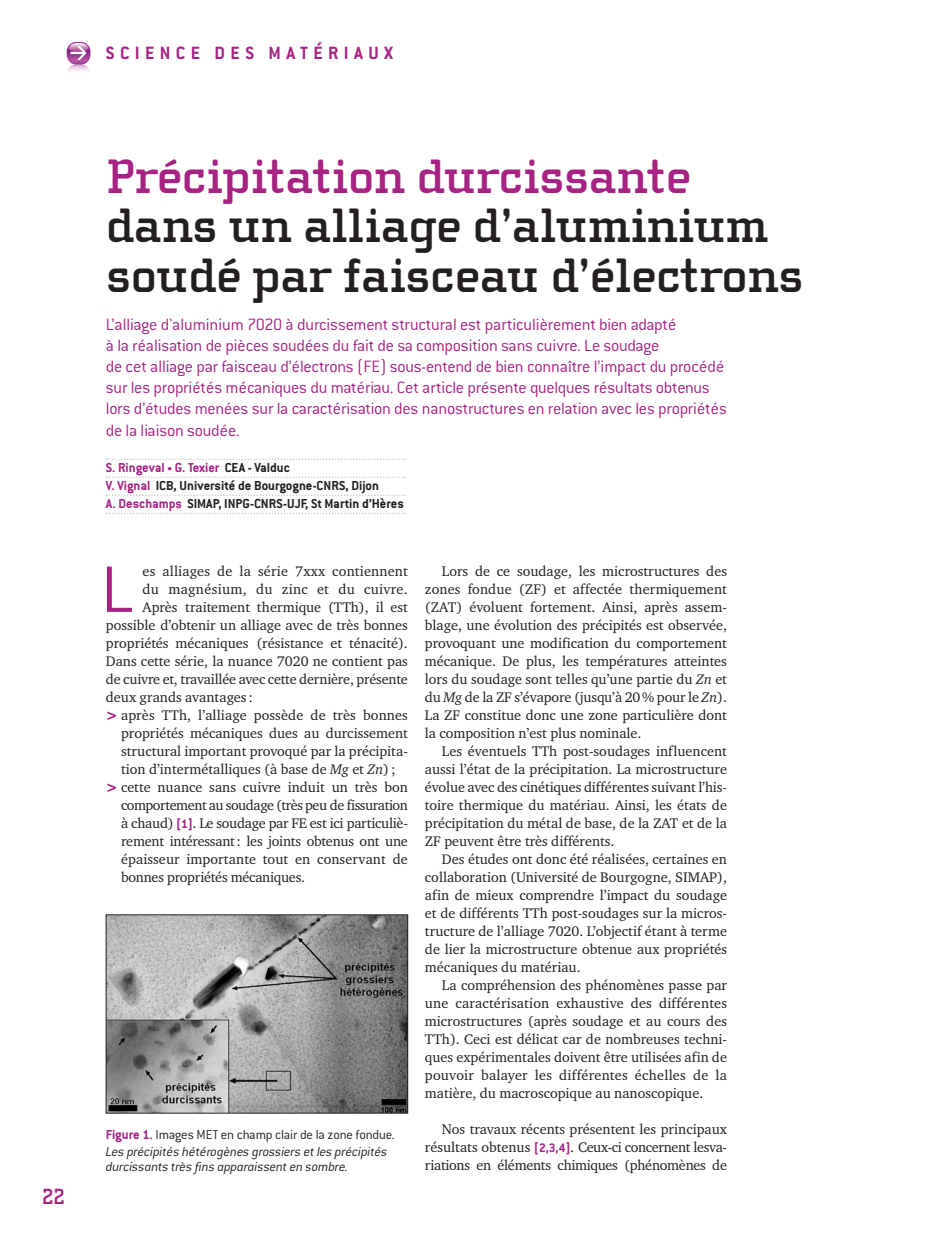
<style>
.page{position:relative;width:936px;height:1234px;background:#fff}
.page>*{position:absolute;margin:0;border:0;box-sizing:border-box;transform-origin:0 0}
.t1{font:300 72px "Conduit ITC";color:#a72283}
.t2{font:700 49.5px/49.5px "Cholla Slab";letter-spacing:-.02em;color:#231f20}
.t3{font:700 49.5px "Cholla Slab";letter-spacing:-.02em;color:#a72283}
.t4{font:700 22.5px "Cholla Slab";color:#a72283}
.t5{font:700 19.5px "Conduit ITC";letter-spacing:.28em;color:#a72283}
.t6{font:300 18px/21px "Conduit ITC";letter-spacing:-.015em;color:#a72283}
.t7{font:14.25px/18px "Charter ITC";color:#231f20;text-align:justify}
.t8{font:italic 300 14.25px/17.1px "Conduit ITC";letter-spacing:-.01em;color:#231f20}
.t9{font:700 14.25px/18px "Conduit ITC";color:#231f20}
.t10{font:14.25px "Charter ITC";letter-spacing:-.03em;color:#231f20}
.t11{font:14.25px "Charter ITC";letter-spacing:.02em;color:#231f20}
.s1{color:#a72283}
.s2{font-size:10.5px;color:#a72283}
.s3{font-family:"Charter ITC Blac";color:#a72283}
.s4{font-style:italic}
.s5{font-family:"Conduit ITC";font-weight:700;font-size:13.5px;color:#a72283}
.s6{font-weight:700;font-style:normal;color:#a72283}
.s7{font-style:normal}
</style>
<div class="page">
<svg style="left:67px;top:64px;width:23px;height:20px"></svg>
<svg style="left:67px;top:42px;width:23px;height:22px"></svg>
<svg style="left:69px;top:43px;width:19px;height:17px"></svg>
<svg style="left:106px;top:458px;width:299px;height:2px"></svg>
<svg style="left:106px;top:476px;width:299px;height:2px"></svg>
<svg style="left:106px;top:494px;width:299px;height:2px"></svg>
<svg style="left:106px;top:512px;width:299px;height:2px"></svg>
<img style="left:108px;top:916px;width:298px;height:195px">
<div style="left:106px;top:914px;width:302px;height:199px;border:1px solid #231f20"></div>
<h3 class="t4" style="left:42px;top:1187px;width:25px">22</h3>
<h3 class="t5" style="left:106px;top:46px;width:289px">SCIENCE DES MATÉRIAUX</h3>
<h2 class="t3" style="left:106px;top:157px;width:587px">Précipitation durcissante</h2>
<h2 class="t2" style="left:106px;top:205px;width:699px">dans un alliage d’aluminium soudé par faisceau d’électrons</h2>
<p class="t6" style="left:106px;top:316px;width:622px">L’alliage d'aluminium 7020 à durcissement structural est particulièrement bien adapté<br>à la réalisation de pièces soudées du fait de sa composition sans cuivre. Le soudage<br>de cet alliage par faisceau d’électrons (FE) sous-entend de bien connaître l’impact du procédé sur les propriétés mécaniques du matériau. Cet article présente quelques résultats obtenus lors d’études menées sur la caractérisation des nanostructures en relation avec les propriétés de la liaison soudée.</p>
<p class="t9" style="left:106px;top:460px;width:299px"><span class="s1">S. Ringeval</span> <span class="s2">•</span> <span class="s1">G. Texier</span> CEA - Valduc<br><span class="s1">V. Vignal</span> ICB, Université de Bourgogne-CNRS, Dijon<br><span class="s1">A. Deschamps</span> SIMAP, INPG-CNRS-UJF, St Martin d’Hères</p>
<p class="t7" style="left:142px;top:562px;width:267px">es alliages de la série 7xxx contiennent</p>
<p class="t11" style="left:142px;top:582px;width:267px">du magnésium, du zinc et du cuivre.</p>
<p class="t7" style="left:142px;top:598px;width:267px">Après traitement thermique (TTh), il est</p>
<p class="t7" style="left:106px;top:616px;width:303px">possible d’obtenir un alliage avec de très bonnes</p>
<p class="t7" style="left:106px;top:634px;width:303px">propriétés mécaniques (résistance et ténacité).</p>
<p class="t7" style="left:106px;top:652px;width:303px">Dans cette série, la nuance 7020 ne contient pas</p>
<p class="t7" style="left:106px;top:670px;width:303px">de cuivre et, travaillée avec cette dernière, présente</p>
<p class="t7" style="left:106px;top:688px;width:149px">deux grands avantages :</p>
<p class="t7" style="left:106px;top:706px;width:303px"><span class="s3">&gt;</span> après TTh, l’alliage possède de très bonnes</p>
<p class="t7" style="left:121px;top:724px;width:288px">propriétés mécaniques dues au durcissement</p>
<p class="t7" style="left:121px;top:742px;width:288px">structural important provoqué par la précipita-</p>
<p class="t7" style="left:121px;top:760px;width:276px">tion d’intermétalliques (à base de <span class="s4">Mg</span> et <span class="s4">Zn</span>) ;</p>
<p class="t7" style="left:106px;top:778px;width:303px"><span class="s3">&gt;</span> cette nuance sans cuivre induit un très bon</p>
<p class="t10" style="left:121px;top:798px;width:288px">comportement au soudage (très peu de fissuration</p>
<p class="t7" style="left:121px;top:814px;width:288px">à chaud) <span class="s5">[1]</span>. Le soudage par FE est ici particuliè-</p>
<p class="t7" style="left:121px;top:832px;width:288px">rement intéressant: les joints obtenus ont une</p>
<p class="t7" style="left:121px;top:850px;width:288px">épaisseur importante tout en conservant de</p>
<p class="t7" style="left:121px;top:868px;width:185px">bonnes propriétés mécaniques.</p>
<h1 class="t1" style="left:101px;top:564px;width:34px">L</h1>
<p class="t8" style="left:106px;top:1126px;width:290px"><span class="s6">Figure 1.</span> <span class="s7">Images MET en champ clair de la zone fondue.<br></span>Les précipités hétérogènes grossiers et les précipités</p>
<p class="t8" style="left:106px;top:1158px;width:244px">durcissants très fins apparaissent en sombre.</p>
<p class="t7" style="left:425px;top:562px;width:303px;text-indent:17px">Lors de ce soudage, les microstructures des zones fondue (ZF) et affectée thermiquement (ZAT) évoluent fortement. Ainsi, après assem&shy;blage, une évolution des précipités est observée, provoquant une modification du comportement mécanique. De plus, les températures atteintes lors du soudage sont telles qu’une partie du <span class="s4">Zn</span> et du <span class="s4">Mg</span> de la ZF s’évapore (jusqu’à 20 % pour le <span class="s4">Zn</span>).<br>La ZF constitue donc une zone particulière dont la composition n’est plus nominale.</p>
<p class="t7" style="left:425px;top:742px;width:303px;text-indent:17px">Les éventuels TTh post-soudages influencent aussi l’état de la précipitation. La microstructure évolue avec des cinétiques différentes suivant l’his&shy;toire thermique du matériau. Ainsi, les états de précipitation du métal de base, de la ZAT et de la ZF peuvent être très différents.</p>
<p class="t7" style="left:425px;top:850px;width:303px;text-indent:17px">Des études ont donc été réalisées, certaines en collaboration (Université de Bourgogne, SIMAP), afin de mieux comprendre l’impact du soudage et de différents TTh post-soudages sur la micros&shy;tructure de l’alliage 7020. L’objectif étant à terme de lier la microstructure obtenue aux propriétés mécaniques du matériau.</p>
<p class="t7" style="left:425px;top:976px;width:303px;text-indent:17px">La compréhension des phénomènes passe par une caractérisation exhaustive des différentes microstructures (après soudage et au cours des TTh). Ceci est délicat car de nombreuses techni&shy;ques expérimentales doivent être utilisées afin de pouvoir balayer les différentes échelles de la matière, du macroscopique au nanoscopique.</p>
<p class="t7" style="left:425px;top:1120px;width:303px;text-indent:17px">Nos travaux récents présentent les principaux résultats obtenus <span class="s5">[2,3,4]</span>. Ceux-ci concernent lesva&shy;riations en éléments chimiques (phénomènes de</p>
</div>
